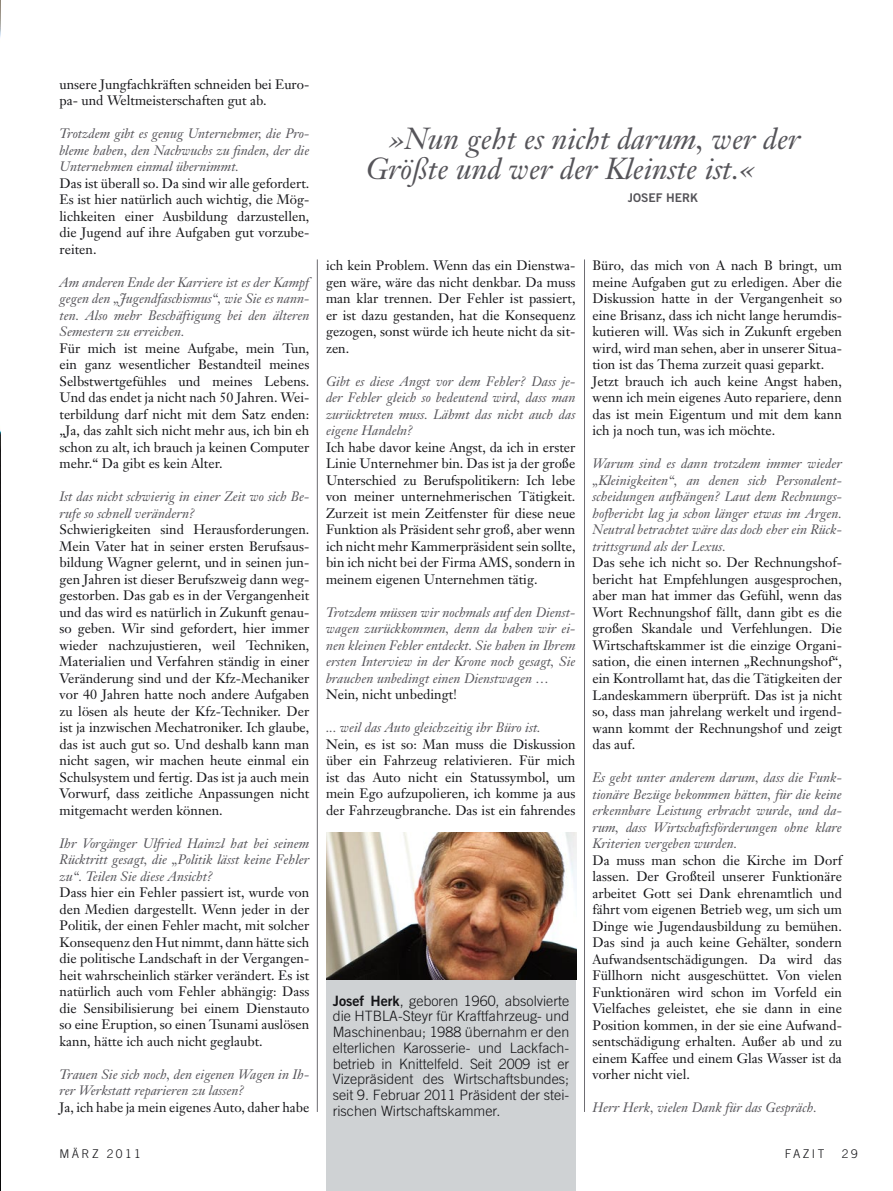
<style>
.page{position:relative;width:893px;height:1191px;background:#fff}
.page>*{position:absolute;margin:0;border:0;box-sizing:border-box;transform-origin:0 0}
.t1{font:italic 30px "Janson Text";color:#555459}
.t2{font:300 14.25px/15.8px "Trade Gothic";color:#151518;text-align:justify}
.text{font:13.5px/16.5px "Janson Text";color:#151518;text-align:justify}
.interview{font:italic 13.5px/16.5px "Janson Text";color:#555459;text-align:justify}
.t3{font:300 12px "Trade Gothic";letter-spacing:.2em;color:#151518}
.t4{font:12px "Trade Gothic Bold Two";color:#555459}
.s1{font-family:"Trade Gothic Bold Two";font-weight:400}
</style>
<div class="page">
<hr style="left:317px;top:259px;width:1px;height:853px;background:#6d6c71">
<hr style="left:584px;top:259px;width:1px;height:853px;background:#6d6c71">
<img style="left:0;top:0;width:1px;height:1191px">
<div style="left:327px;top:832px;width:249px;height:359px;background:#cfd2d4"></div>
<img style="left:327px;top:832px;width:249px;height:147px">
<p class="text" style="left:60px;top:75px;width:251px">unsere Jungfachkräften schneiden bei Euro&shy;pa- und Weltmeisterschaften gut ab.</p>
<p class="interview" style="left:60px;top:125px;width:251px">Trotzdem gibt es genug Unternehmer, die Pro&shy;bleme haben, den Nachwuchs zu finden, der die Unternehmen einmal übernimmt.</p>
<p class="text" style="left:60px;top:174px;width:251px">Das ist überall so. Da sind wir alle gefordert.<br>Es ist hier natürlich auch wichtig, die Mög&shy;lichkeiten einer Ausbildung darzustellen, die Jugend auf ihre Aufgaben gut vorzube&shy;reiten.</p>
<p class="interview" style="left:60px;top:274px;width:251px">Am anderen Ende der Karriere ist es der Kampf gegen den „Jugendfaschismus“, wie Sie es nann&shy;ten. Also mehr Beschäftigung bei den älteren Semestern zu erreichen.</p>
<p class="text" style="left:60px;top:339px;width:251px">Für mich ist meine Aufgabe, mein Tun, ein ganz wesentlicher Bestandteil meines Selbstwertgefühles und meines Lebens.<br>Und das endet ja nicht nach 50 Jahren. Wei&shy;terbildung darf nicht mit dem Satz enden: „Ja, das zahlt sich nicht mehr aus, ich bin eh schon zu alt, ich brauch ja keinen Computer mehr.“ Da gibt es kein Alter.</p>
<p class="interview" style="left:60px;top:488px;width:251px">Ist das nicht schwierig in einer Zeit wo sich Be&shy;rufe so schnell verändern?</p>
<p class="text" style="left:60px;top:521px;width:251px">Schwierigkeiten sind Herausforderungen.<br>Mein Vater hat in seiner ersten Berufsaus&shy;bildung Wagner gelernt, und in seinen jun&shy;gen Jahren ist dieser Berufszweig dann weg&shy;gestorben. Das gab es in der Vergangenheit und das wird es natürlich in Zukunft genau&shy;so geben. Wir sind gefordert, hier immer wieder nachzujustieren, weil Techniken, Materialien und Verfahren ständig in einer Veränderung sind und der Kfz-Mechaniker vor 40 Jahren hatte noch andere Aufgaben zu lösen als heute der Kfz-Techniker. Der ist ja inzwischen Mechatroniker. Ich glaube, das ist auch gut so. Und deshalb kann man nicht sagen, wir machen heute einmal ein Schulsystem und fertig. Das ist ja auch mein Vorwurf, dass zeitliche Anpassungen nicht mitgemacht werden können.</p>
<p class="interview" style="left:60px;top:835px;width:251px">Ihr Vorgänger Ulfried Hainzl hat bei seinem Rücktritt gesagt, die „Politik lässt keine Fehler zu“. Teilen Sie diese Ansicht?</p>
<p class="text" style="left:60px;top:884px;width:251px">Dass hier ein Fehler passiert ist, wurde von den Medien dargestellt. Wenn jeder in der Politik, der einen Fehler macht, mit solcher Konsequenz den Hut nimmt, dann hätte sich die politische Landschaft in der Vergangen&shy;heit wahrscheinlich stärker verändert. Es ist natürlich auch vom Fehler abhängig: Dass die Sensibilisierung bei einem Dienstauto so eine Eruption, so einen Tsunami auslösen kann, hätte ich auch nicht geglaubt.</p>
<p class="interview" style="left:60px;top:1066px;width:251px">Trauen Sie sich noch, den eigenen Wagen in Ih&shy;rer Werkstatt reparieren zu lassen?</p>
<p class="text" style="left:60px;top:1098px;width:251px">Ja, ich habe ja mein eigenes Auto, daher habe</p>
<p class="t1" style="left:389px;top:120px;width:413px">»Nun geht es nicht darum, wer der</p>
<p class="t1" style="left:366px;top:150px;width:391px">Größte und wer der Kleinste ist.«</p>
<p class="t4" style="left:628px;top:190px;width:72px">JOSEF HERK</p>
<p class="text" style="left:326px;top:257px;width:251px">ich kein Problem. Wenn das ein Dienstwa&shy;gen wäre, wäre das nicht denkbar. Da muss man klar trennen. Der Fehler ist passiert, er ist dazu gestanden, hat die Konsequenz gezogen, sonst würde ich heute nicht da sit&shy;zen.</p>
<p class="interview" style="left:326px;top:373px;width:251px">Gibt es diese Angst vor dem Fehler? Dass je&shy;der Fehler gleich so bedeutend wird, dass man zurücktreten muss. Lähmt das nicht auch das eigene Handeln?</p>
<p class="text" style="left:326px;top:438px;width:251px">Ich habe davor keine Angst, da ich in erster Linie Unternehmer bin. Das ist ja der große Unterschied zu Berufspolitikern: Ich lebe von meiner unternehmerischen Tätigkeit.<br>Zurzeit ist mein Zeitfenster für diese neue Funktion als Präsident sehr groß, aber wenn ich nicht mehr Kammerpräsident sein sollte, bin ich nicht bei der Firma AMS, sondern in meinem eigenen Unternehmen tätig.</p>
<p class="interview" style="left:326px;top:604px;width:251px">Trotzdem müssen wir nochmals auf den Dienst&shy;wagen zurückkommen, denn da haben wir ei&shy;nen kleinen Fehler entdeckt. Sie haben in Ihrem ersten Interview in der Krone noch gesagt, Sie brauchen unbedingt einen Dienstwagen …</p>
<p class="text" style="left:326px;top:686px;width:133px">Nein, nicht unbedingt!</p>
<p class="interview" style="left:326px;top:719px;width:216px">... weil das Auto gleichzeitig ihr Büro ist.</p>
<p class="text" style="left:326px;top:735px;width:251px">Nein, es ist so: Man muss die Diskussion über ein Fahrzeug relativieren. Für mich ist das Auto nicht ein Statussymbol, um mein Ego aufzupolieren, ich komme ja aus der Fahrzeugbranche. Das ist ein fahrendes</p>
<p class="t2" style="left:333px;top:992px;width:238px"><span class="s1">Josef Herk</span>, geboren 1960, absolvierte die HTBLA-Steyr für Kraftfahrzeug- und Maschinenbau; 1988 übernahm er den elterlichen Karosserie- und Lackfach&shy;betrieb in Knittelfeld. Seit 2009 ist er Vizepräsident des Wirtschaftsbundes; seit 9. Februar 2011 Präsident der stei&shy;rischen Wirtschaftskammer.</p>
<p class="text" style="left:592px;top:257px;width:251px">Büro, das mich von A nach B bringt, um meine Aufgaben gut zu erledigen. Aber die Diskussion hatte in der Vergangenheit so eine Brisanz, dass ich nicht lange herumdis&shy;kutieren will. Was sich in Zukunft ergeben wird, wird man sehen, aber in unserer Situa&shy;tion ist das Thema zurzeit quasi geparkt.</p>
<p class="text" style="left:592px;top:373px;width:251px">Jetzt brauch ich auch keine Angst haben, wenn ich mein eigenes Auto repariere, denn das ist mein Eigentum und mit dem kann ich ja noch tun, was ich möchte.</p>
<p class="interview" style="left:592px;top:455px;width:251px">Warum sind es dann trotzdem immer wieder „Kleinigkeiten“, an denen sich Personalent&shy;scheidungen aufhängen? Laut dem Rechnungs&shy;hofbericht lag ja schon länger etwas im Argen.<br>Neutral betrachtet wäre das doch eher ein Rück&shy;trittsgrund als der Lexus.</p>
<p class="text" style="left:592px;top:554px;width:251px">Das sehe ich nicht so. Der Rechnungshof&shy;bericht hat Empfehlungen ausgesprochen, aber man hat immer das Gefühl, wenn das Wort Rechnungshof fällt, dann gibt es die großen Skandale und Verfehlungen. Die Wirtschaftskammer ist die einzige Organi&shy;sation, die einen internen „Rechnungshof“, ein Kontrollamt hat, das die Tätigkeiten der Landeskammern überprüft. Das ist ja nicht so, dass man jahrelang werkelt und irgend&shy;wann kommt der Rechnungshof und zeigt das auf.</p>
<p class="interview" style="left:592px;top:769px;width:251px">Es geht unter anderem darum, dass die Funk&shy;tionäre Bezüge bekommen hätten, für die keine erkennbare Leistung erbracht wurde, und da&shy;rum, dass Wirtschaftsförderungen ohne klare Kriterien vergeben wurden.</p>
<p class="text" style="left:592px;top:851px;width:251px">Da muss man schon die Kirche im Dorf lassen. Der Großteil unserer Funktionäre arbeitet Gott sei Dank ehrenamtlich und fährt vom eigenen Betrieb weg, um sich um Dinge wie Jugendausbildung zu bemühen.<br>Das sind ja auch keine Gehälter, sondern Aufwandsentschädigungen. Da wird das Füllhorn nicht ausgeschüttet. Von vielen Funktionären wird schon im Vorfeld ein Vielfaches geleistet, ehe sie dann in eine Position kommen, in der sie eine Aufwand&shy;sentschädigung erhalten. Außer ab und zu einem Kaffee und einem Glas Wasser ist da vorher nicht viel.</p>
<p class="interview" style="left:592px;top:1099px;width:226px">Herr Herk, vielen Dank für das Gespräch.</p>
<p class="t3" style="left:60px;top:1146px;width:83px">MÄRZ 2011</p>
<p class="t3" style="left:785px;top:1146px;width:41px">FAZIT</p>
<p class="t3" style="left:842px;top:1146px;width:17px">29</p>
</div>
